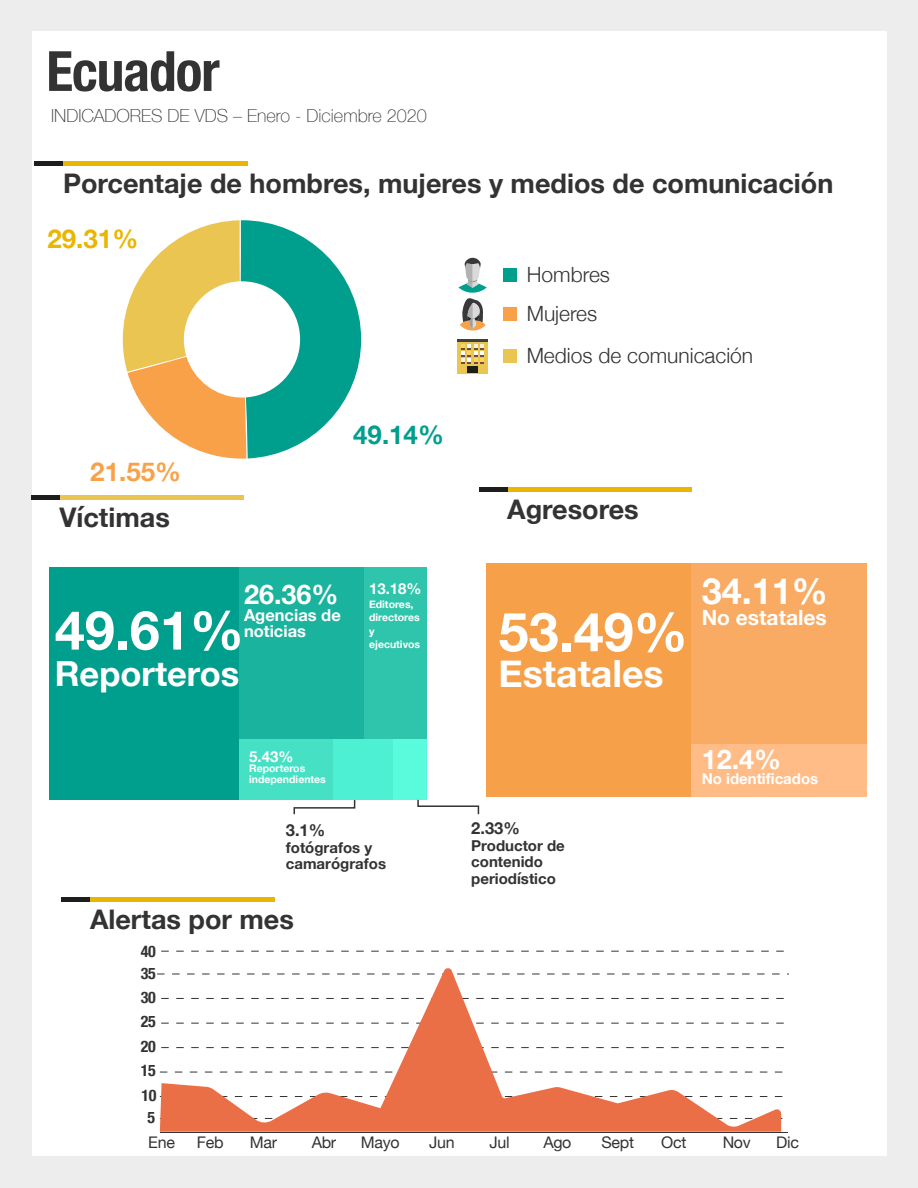
<style>
.page{position:relative;width:918px;height:1188px;background:#ededed}
.page>*{position:absolute;margin:0;border:0;box-sizing:border-box;transform-origin:0 0}
.t1{font:700 condensed 55.5px "Helvetica Neue";letter-spacing:-.02em;color:#333}
.t2{font:700 54px "Helvetica Neue";color:#fff}
.t3{font:700 37.5px "Helvetica Neue";color:#fff}
.t4{font:700 36px "Helvetica Neue";color:#fff}
.t5{font:700 34.5px "Helvetica Neue";color:#fff}
.t6{font:700 27px "Helvetica Neue";color:#333}
.t7{font:700 27px "Helvetica Neue";color:#fff}
.t8{font:700 25.95px "Helvetica Neue";color:#f8a149}
.t9{font:700 25.95px "Helvetica Neue";color:#009e8d}
.t10{font:700 25.95px "Helvetica Neue";color:#ebb600}
.t11{font:300 21px/39.2px "Helvetica Neue";color:#333}
.t12{font:700 21px "Helvetica Neue";color:#fff}
.t13{font:100 18px "Helvetica Neue";color:#333}
.t14{font:700 16.5px/16.5px "Helvetica Neue";color:#fff}
.t15{font:700 16.5px "Helvetica Neue";color:#333}
.t16{font:16.05px "Helvetica Neue";letter-spacing:-.02em;color:#333}
.t17{font:700 condensed 16.05px "Helvetica Neue";letter-spacing:-.02em;color:#333}
.t18{font:700 15px/16.5px "Helvetica Neue";color:#333}
.t19{font:700 15px "Helvetica Neue";color:#fff}
.t20{font:700 10.5px/13.5px "Helvetica Neue";color:#fff}
</style>
<div class="page">
<div style="left:32px;top:32px;width:855px;height:1124px;background:#fff"></div>
<hr style="left:63px;top:161px;width:185px;height:4px;background:#ebb600">
<hr style="left:35px;top:161px;width:28px;height:4px;background:#1d1d1b">
<svg style="left:293px;top:800px;width:63px;height:15px"></svg>
<div style="left:49px;top:567px;width:190px;height:233px;background:#009e8d"></div>
<div style="left:239px;top:567px;width:126px;height:172px;background:#1ab39e"></div>
<div style="left:365px;top:567px;width:62px;height:172px;background:#2fc5ac"></div>
<div style="left:239px;top:739px;width:94px;height:61px;background:#46e1c4"></div>
<div style="left:333px;top:739px;width:61px;height:61px;background:#4df0d2"></div>
<div style="left:393px;top:739px;width:34px;height:61px;background:#5afadc"></div>
<div style="left:60px;top:495px;width:184px;height:5px;background:#eac551"></div>
<div style="left:31px;top:495px;width:29px;height:5px;background:#1d1d1b"></div>
<hr style="left:507px;top:487px;width:185px;height:4px;background:#ebb600">
<hr style="left:479px;top:487px;width:28px;height:4px;background:#1d1d1b">
<div style="left:486px;top:563px;width:206px;height:234px;background:#f6a049"></div>
<div style="left:692px;top:563px;width:175px;height:181px;background:#f9aa63"></div>
<div style="left:692px;top:744px;width:175px;height:53px;background:#ffbc86"></div>
<hr style="left:90px;top:898px;width:185px;height:4px;background:#eab500">
<hr style="left:62px;top:898px;width:28px;height:4px;background:#1d1d1b">
<hr style="left:160px;top:1132px;width:628px;height:1px;background:#333">
<svg style="left:161px;top:951px;width:623px;height:1px"></svg>
<svg style="left:417px;top:799px;width:63px;height:16px"></svg>
<svg style="left:160px;top:968px;width:621px;height:164px"></svg>
<svg style="left:123px;top:220px;width:238px;height:239px"></svg>
<div style="left:504px;top:269px;width:13px;height:13px;background:#009e8d"></div>
<div style="left:504px;top:308px;width:13px;height:13px;background:#f8a149"></div>
<div style="left:503px;top:350px;width:14px;height:13px;background:#eac551"></div>
<svg style="left:458px;top:258px;width:29px;height:73px"></svg>
<hr style="left:457px;top:340px;width:31px;height:3px;background:#3f3f3f">
<div style="left:457px;top:342px;width:31px;height:31px;background:#eac551"></div>
<svg style="left:461px;top:345px;width:23px;height:19px"></svg>
<div style="left:467px;top:367px;width:11px;height:6px;background:#1d1d1b"></div>
<h1 class="t1" style="left:46px;top:25px;width:175px">Ecuador</h1>
<p class="t13" style="left:51px;top:102px;width:377px">INDICADORES DE VDS – Enero - Diciembre 2020</p>
<p class="t6" style="left:63px;top:162px;width:772px">Porcentaje de hombres, mujeres y medios de comunicación</p>
<p class="t10" style="left:48px;top:218px;width:92px">29.31%</p>
<p class="t8" style="left:90px;top:451px;width:92px">21.55%</p>
<p class="t9" style="left:353px;top:415px;width:92px">49.14%</p>
<p class="t11" style="left:527px;top:254px;width:85px">Hombres<br>Mujeres</p>
<p class="t11" style="left:527px;top:335px;width:228px">Medios de comunicación</p>
<p class="t6" style="left:60px;top:496px;width:112px">Víctimas</p>
<p class="t6" style="left:507px;top:488px;width:133px">Agresores</p>
<p class="t7" style="left:244px;top:573px;width:96px">26.36%</p>
<p class="t14" style="left:244px;top:607px;width:98px">Agencias de noticias</p>
<h2 class="t2" style="left:55px;top:588px;width:191px">49.61%</h2>
<p class="t5" style="left:55px;top:646px;width:186px">Reporteros</p>
<p class="t19" style="left:369px;top:577px;width:54px">13.18%</p>
<p class="t20" style="left:369px;top:597px;width:53px">Editores, directores y ejecutivos</p>
<h2 class="t2" style="left:499px;top:590px;width:191px">53.49%</h2>
<h3 class="t3" style="left:499px;top:644px;width:167px">Estatales</h3>
<h3 class="t4" style="left:702px;top:563px;width:128px">34.11%</h3>
<p class="t12" style="left:702px;top:601px;width:127px">No estatales</p>
<p class="t19" style="left:249px;top:744px;width:46px">5.43%</p>
<p class="t20" style="left:249px;top:763px;width:78px;line-height:10.5px">Reporteros independientes</p>
<p class="t15" style="left:286px;top:817px;width:41px">3.1%</p>
<p class="t18" style="left:286px;top:840px;width:102px">fotógrafos y camarógrafos</p>
<p class="t6" style="left:90px;top:898px;width:205px">Alertas por mes</p>
<p class="t17" style="left:141px;top:938px;width:17px">40</p>
<p class="t17" style="left:141px;top:960px;width:17px">35</p>
<p class="t17" style="left:141px;top:984px;width:17px">30</p>
<p class="t17" style="left:141px;top:1008px;width:17px">25</p>
<p class="t17" style="left:141px;top:1033px;width:17px">20</p>
<p class="t17" style="left:141px;top:1057px;width:17px">15</p>
<p class="t17" style="left:142px;top:1082px;width:17px">10</p>
<p class="t17" style="left:148px;top:1104px;width:9px">5</p>
<p class="t15" style="left:471px;top:815px;width:50px">2.33%</p>
<p class="t18" style="left:471px;top:837px;width:95px">Productor de contenido periodístico</p>
<p class="t7" style="left:702px;top:738px;width:81px">12.4%</p>
<p class="t19" style="left:702px;top:767px;width:118px">No identificados</p>
<p class="t16" style="left:148px;top:1131px;width:28px">Ene</p>
<p class="t16" style="left:197px;top:1131px;width:28px">Feb</p>
<p class="t16" style="left:250px;top:1131px;width:29px">Mar</p>
<p class="t16" style="left:312px;top:1131px;width:26px">Abr</p>
<p class="t16" style="left:361px;top:1131px;width:40px">Mayo</p>
<p class="t16" style="left:429px;top:1131px;width:27px">Jun</p>
<p class="t16" style="left:490px;top:1131px;width:22px">Jul</p>
<p class="t16" style="left:543px;top:1131px;width:30px">Ago</p>
<p class="t16" style="left:602px;top:1131px;width:34px">Sept</p>
<p class="t16" style="left:661px;top:1131px;width:27px">Oct</p>
<p class="t16" style="left:723px;top:1131px;width:30px">Nov</p>
<p class="t16" style="left:776px;top:1131px;width:24px">Dic</p>
</div>
